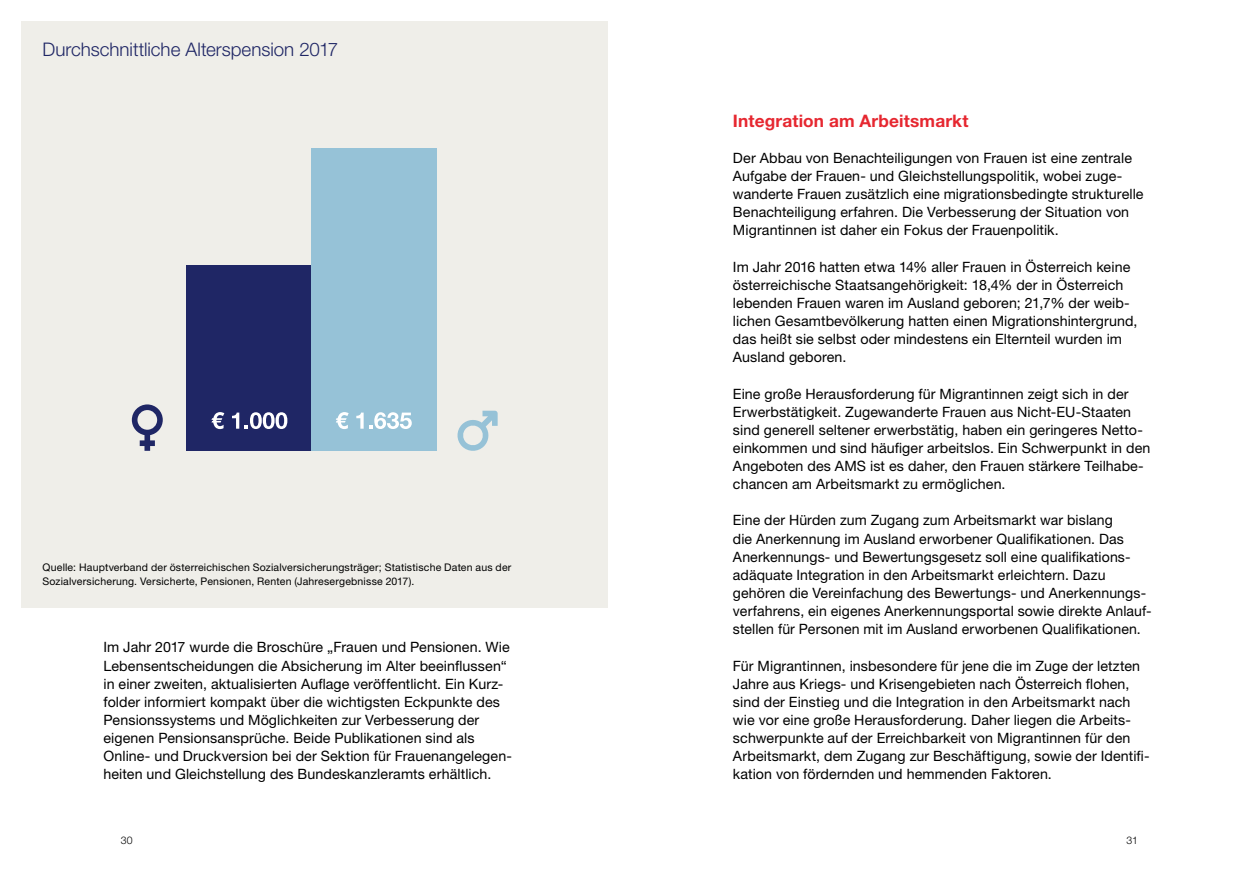
<style>
.page{position:relative;width:1259px;height:893px;background:#fff}
.page>*{position:absolute;margin:0;border:0;box-sizing:border-box;transform-origin:0 0}
.t1{font:300 18.75px "Helvetica Neue LT Std";color:#1f2665}
.Überschrift_4_bold_11_5pt_red{font:700 17.25px "Helvetica Neue LT Std";letter-spacing:.01em;color:#e62730}
.Fließtext_roman_9_5pt{font:14.25px/18.1px "Helvetica Neue LT Std";letter-spacing:.005em;color:#000}
.t2{font:10.5px/13.5px "Helvetica Neue LT Std";letter-spacing:.02em;color:#000}
.t3{font:300 10.5px "Helvetica Neue";color:#000}
</style>
<div class="page">
<div style="left:21px;top:21px;width:587px;height:587px;background:#efeee9"></div>
<div style="left:187px;top:266px;width:125px;height:185px;background:#1f2665"></div>
<svg style="left:132px;top:404px;width:31px;height:47px"></svg>
<div style="left:311px;top:148px;width:125px;height:303px;background:#96c2d7"></div>
<svg style="left:457px;top:411px;width:40px;height:40px"></svg>
<svg style="left:336px;top:412px;width:13px;height:17px"></svg>
<svg style="left:356px;top:412px;width:56px;height:17px"></svg>
<svg style="left:211px;top:412px;width:13px;height:17px"></svg>
<svg style="left:232px;top:412px;width:55px;height:17px"></svg>
<h1 class="t1" style="left:43px;top:38px;width:297px">Durchschnittliche Alterspension 2017</h1>
<p class="t2" style="left:43px;top:561px;width:470px">Quelle: Hauptverband der österreichischen Sozialversicherungsträger; Statistische Daten aus der<br>Sozialversicherung. Versicherte, Pensionen, Renten (Jahresergebnisse 2017).</p>
<p class="Fließtext_roman_9_5pt" style="left:103px;top:638px;width:410px">Im Jahr 2017 wurde die Broschüre „Frauen und Pensionen. Wie Lebensentscheidungen die Absicherung im Alter beeinflussen“ in einer zweiten, aktualisierten Auflage veröffentlicht. Ein Kurz&shy;folder informiert kompakt über die wichtigsten Eckpunkte des Pensionssystems und Möglichkeiten zur Verbesserung der eigenen Pensionsansprüche. Beide Publikationen sind als Online- und Druckversion bei der Sektion für Frauenangelegen&shy;heiten und Gleichstellung des Bundeskanzleramts erhältlich.</p>
<h2 class="Überschrift_4_bold_11_5pt_red" style="left:733px;top:110px;width:237px">Integration am Arbeitsmarkt</h2>
<p class="Fließtext_roman_9_5pt" style="left:733px;top:148px;width:412px">Der Abbau von Benachteiligungen von Frauen ist eine zentrale Aufgabe der Frauen- und Gleichstellungspolitik, wobei zuge&shy;wanderte Frauen zusätzlich eine migrationsbedingte strukturelle Benachteiligung erfahren. Die Verbesserung der Situation von Migrantinnen ist daher ein Fokus der Frauenpolitik.</p>
<p class="Fließtext_roman_9_5pt" style="left:733px;top:257px;width:406px">Im Jahr 2016 hatten etwa 14% aller Frauen in Österreich keine österreichische Staatsangehörigkeit: 18,4% der in Österreich lebenden Frauen waren im Ausland geboren; 21,7% der weib&shy;lichen Gesamtbevölkerung hatten einen Migrationshintergrund, das heißt sie selbst oder mindestens ein Elternteil wurden im Ausland geboren.</p>
<p class="Fließtext_roman_9_5pt" style="left:733px;top:384px;width:419px">Eine große Herausforderung für Migrantinnen zeigt sich in der Erwerbstätigkeit. Zugewanderte Frauen aus Nicht-EU-Staaten sind generell seltener erwerbstätig, haben ein geringeres Netto&shy;einkommen und sind häufiger arbeitslos. Ein Schwerpunkt in den Angeboten des AMS ist es daher, den Frauen stärkere Teilhabe&shy;chancen am Arbeitsmarkt zu ermöglichen.</p>
<p class="Fließtext_roman_9_5pt" style="left:733px;top:511px;width:420px">Eine der Hürden zum Zugang zum Arbeitsmarkt war bislang<br>die Anerkennung im Ausland erworbener Qualifikationen. Das Anerkennungs- und Bewertungsgesetz soll eine qualifikations&shy;adäquate Integration in den Arbeitsmarkt erleichtern. Dazu gehören die Vereinfachung des Bewertungs- und Anerkennungs&shy;verfahrens, ein eigenes Anerkennungsportal sowie direkte Anlauf&shy;stellen für Personen mit im Ausland erworbenen Qualifikationen.</p>
<p class="Fließtext_roman_9_5pt" style="left:733px;top:656px;width:418px">Für Migrantinnen, insbesondere für jene die im Zuge der letzten Jahre aus Kriegs- und Krisengebieten nach Österreich flohen, sind der Einstieg und die Integration in den Arbeitsmarkt nach wie vor eine große Herausforderung. Daher liegen die Arbeits&shy;schwerpunkte auf der Erreichbarkeit von Migrantinnen für den Arbeitsmarkt, dem Zugang zur Beschäftigung, sowie der Identifi&shy;kation von fördernden und hemmenden Faktoren.</p>
<p class="t3" style="left:121px;top:834px;width:13px">30</p>
<p class="t3" style="left:1126px;top:834px;width:13px">31</p>
</div>
